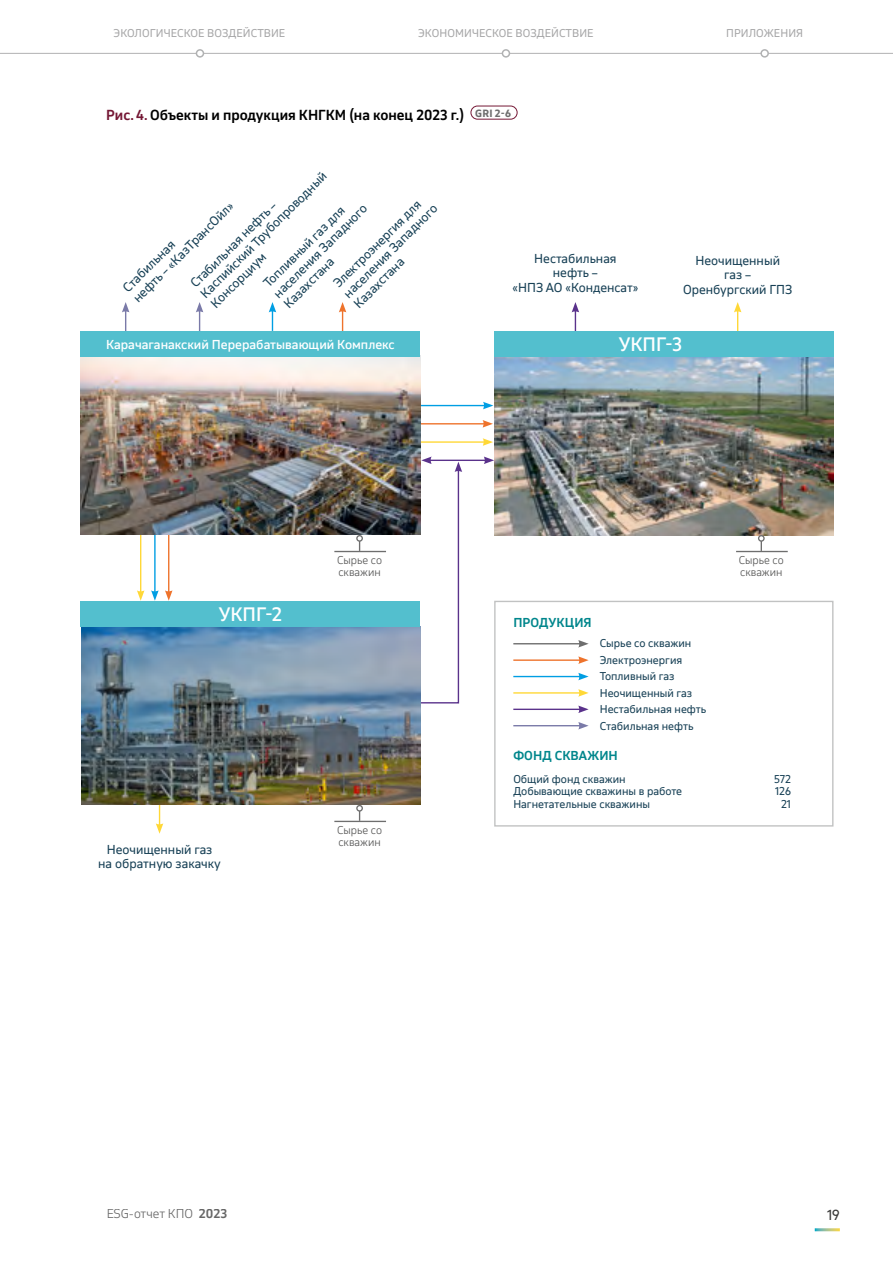
<style>
.page{position:relative;width:893px;height:1263px;background:#fff}
.page>*{position:absolute;margin:0;border:0;box-sizing:border-box;transform-origin:0 0}
.t1{font:500 18px "November LCG";color:#fff}
.t2{font:700 13.5px "November LCG";color:#000}
.t3{font:13.5px "November LCG";color:#3a3a39}
.t4{font:12px/14.4px "November LCG";color:#174055}
.t5{font:500 12px "November LCG";color:#fff}
.t6{font:700 12px "November LCG";letter-spacing:.01em;color:#00868c}
.t7{font:300 12px "November LCG";color:#000}
.t8{font:10.5px/16.5px "November LCG";color:#174055}
.t9{font:10.5px "November LCG";letter-spacing:.01em;color:#a7a7a8}
.t10{font:300 10.5px/12.6px "November LCG";color:#565655}
.s1{color:#751835}
.s2{font-weight:700}
</style>
<div class="page">
<div style="left:471px;top:106px;width:46px;height:13px;border:1px solid #751835;border-radius:7px"></div>
<hr style="left:420px;top:423px;width:65px;height:1px;background:#ee732c">
<svg style="left:483px;top:420px;width:10px;height:8px"></svg>
<hr style="left:420px;top:405px;width:65px;height:1px;background:#009ee3">
<svg style="left:483px;top:402px;width:10px;height:7px"></svg>
<hr style="left:420px;top:441px;width:65px;height:2px;background:#ffd837">
<svg style="left:483px;top:438px;width:10px;height:8px"></svg>
<hr style="left:429px;top:460px;width:57px;height:1px;background:#5a328b">
<svg style="left:484px;top:456px;width:10px;height:8px"></svg>
<svg style="left:419px;top:456px;width:43px;height:248px"></svg>
<svg style="left:156px;top:805px;width:7px;height:29px"></svg>
<svg style="left:122px;top:302px;width:7px;height:29px"></svg>
<svg style="left:196px;top:302px;width:7px;height:29px"></svg>
<svg style="left:269px;top:302px;width:7px;height:29px"></svg>
<svg style="left:339px;top:302px;width:7px;height:29px"></svg>
<svg style="left:572px;top:302px;width:7px;height:29px"></svg>
<svg style="left:734px;top:302px;width:7px;height:29px"></svg>
<hr style="left:168px;top:535px;width:1px;height:58px;background:#ee732c">
<svg style="left:165px;top:590px;width:8px;height:11px"></svg>
<hr style="left:154px;top:535px;width:2px;height:58px;background:#009ee3">
<svg style="left:151px;top:590px;width:8px;height:11px"></svg>
<hr style="left:140px;top:535px;width:1px;height:58px;background:#ffd837">
<svg style="left:137px;top:590px;width:7px;height:11px"></svg>
<div style="left:494px;top:601px;width:339px;height:225px;border:1px solid #c1c2c2"></div>
<hr style="left:513px;top:676px;width:68px;height:1px;background:#009ee3">
<svg style="left:578px;top:673px;width:11px;height:7px"></svg>
<hr style="left:513px;top:725px;width:68px;height:1px;background:#7a7aa8">
<svg style="left:578px;top:722px;width:11px;height:7px"></svg>
<hr style="left:513px;top:659px;width:68px;height:2px;background:#ee732c">
<svg style="left:578px;top:656px;width:11px;height:8px"></svg>
<hr style="left:513px;top:709px;width:68px;height:1px;background:#5a328b">
<svg style="left:578px;top:705px;width:11px;height:8px"></svg>
<hr style="left:513px;top:643px;width:68px;height:1px;background:#6e6e6e">
<svg style="left:578px;top:640px;width:11px;height:7px"></svg>
<hr style="left:513px;top:692px;width:68px;height:2px;background:#ffd837">
<svg style="left:578px;top:689px;width:11px;height:8px"></svg>
<img style="left:81px;top:356px;width:339px;height:178px">
<div style="left:81px;top:331px;width:339px;height:25px;background:#53bfce"></div>
<img style="left:494px;top:356px;width:339px;height:179px">
<div style="left:494px;top:331px;width:339px;height:25px;background:#53bfce"></div>
<img style="left:81px;top:626px;width:339px;height:179px">
<div style="left:81px;top:601px;width:339px;height:25px;background:#53bfce"></div>
<div style="left:356px;top:535px;width:7px;height:7px;border:1px solid #6e6e6e;border-radius:50%"></div>
<hr style="left:334px;top:551px;width:52px;height:1px;background:#6e6e6e">
<div style="left:356px;top:805px;width:7px;height:7px;border:1px solid #6e6e6e;border-radius:50%"></div>
<hr style="left:334px;top:821px;width:52px;height:1px;background:#6e6e6e">
<div style="left:758px;top:535px;width:7px;height:7px;border:1px solid #6e6e6e;border-radius:50%"></div>
<hr style="left:736px;top:551px;width:52px;height:1px;background:#6e6e6e">
<hr style="left:0;top:53px;width:893px;height:1px;background:#b1b2b3">
<div style="left:196px;top:50px;width:7px;height:7px;background:#fff;border-radius:50%"></div>
<div style="left:196px;top:49px;width:8px;height:9px;border:2px solid #b1b2b3;border-radius:50%"></div>
<div style="left:502px;top:50px;width:7px;height:7px;background:#fff;border-radius:50%"></div>
<div style="left:502px;top:49px;width:8px;height:9px;border:2px solid #b1b2b3;border-radius:50%"></div>
<div style="left:761px;top:50px;width:7px;height:7px;background:#fff;border-radius:50%"></div>
<div style="left:760px;top:49px;width:9px;height:9px;border:2px solid #b1b2b3;border-radius:50%"></div>
<p class="t9" style="left:114px;top:25px;width:173px">ЭКОЛОГИЧЕСКОЕ ВОЗДЕЙСТВИЕ</p>
<p class="t9" style="left:418px;top:25px;width:177px">ЭКОНОМИЧЕСКОЕ ВОЗДЕЙСТВИЕ</p>
<p class="t9" style="left:726px;top:25px;width:78px">ПРИЛОЖЕНИЯ</p>
<p class="t2" style="left:106px;top:103px;width:406px"><span class="s1">Рис. 4.</span> Объекты и продукция КНГКМ (на конец 2023 г.) <sup>GRI</sup> <sup>2-6</sup></p>
<p class="t4" style="left:187px;top:280px;width:174px;rotate:-45deg">Стабильная нефть –<br>Каспийский Трубопроводный<br>Консорциум</p>
<p class="t4" style="left:330px;top:280px;width:128px;rotate:-45deg">Электроэнергия для населения Западного<br>Казахстана</p>
<p class="t4" style="left:120px;top:285px;width:138px;rotate:-45deg">Стабильная<br>нефть – «КазТрансОйл»</p>
<p class="t4" style="left:260px;top:280px;width:128px;rotate:-45deg">Топливный газ для населения Западного<br>Казахстана</p>
<p class="t4" style="left:512px;top:251px;width:127px;text-align:center">Нестабильная<br>нефть –<br>«НПЗ АО «Конденсат»</p>
<p class="t4" style="left:683px;top:253px;width:111px;text-align:center">Неочищенный<br>газ –<br>Оренбургский ГПЗ</p>
<p class="t5" style="left:106px;top:335px;width:290px">Карачаганакский Перерабатывающий Комплекс</p>
<h1 class="t1" style="left:619px;top:329px;width:65px">УКПГ-3</h1>
<h1 class="t1" style="left:219px;top:599px;width:65px">УКПГ-2</h1>
<p class="t10" style="left:337px;top:553px;width:46px">Сырье со скважин</p>
<p class="t6" style="left:513px;top:613px;width:80px">ПРОДУКЦИЯ</p>
<p class="t8" style="left:600px;top:635px;width:108px">Сырье со скважин<br>Электроэнергия<br>Топливный газ<br>Неочищенный газ<br>Нестабильная нефть<br>Стабильная нефть</p>
<p class="t6" style="left:513px;top:746px;width:106px">ФОНД СКВАЖИН</p>
<p class="t10" style="left:739px;top:553px;width:46px">Сырье со скважин</p>
<p class="t4" style="left:98px;top:841px;width:124px;text-align:center">Неочищенный газ на обратную закачку</p>
<p class="t10" style="left:337px;top:823px;width:46px">Сырье со скважин</p>
<p class="t8" style="left:513px;top:770px;width:114px">Общий фонд скважин</p>
<p class="t8" style="left:774px;top:770px;width:19px">572</p>
<p class="t8" style="left:513px;top:783px;width:170px">Добывающие скважины в работе</p>
<p class="t8" style="left:775px;top:783px;width:17px">126</p>
<p class="t8" style="left:513px;top:795px;width:138px">Нагнетательные скважины</p>
<p class="t8" style="left:781px;top:795px;width:11px">21</p>
<p class="t7" style="left:106px;top:1204px;width:122px">ESG-отчет КПО <span class="s2">2023</span></p>
<p class="t3" style="left:827px;top:1204px;width:14px">19</p>
</div>
